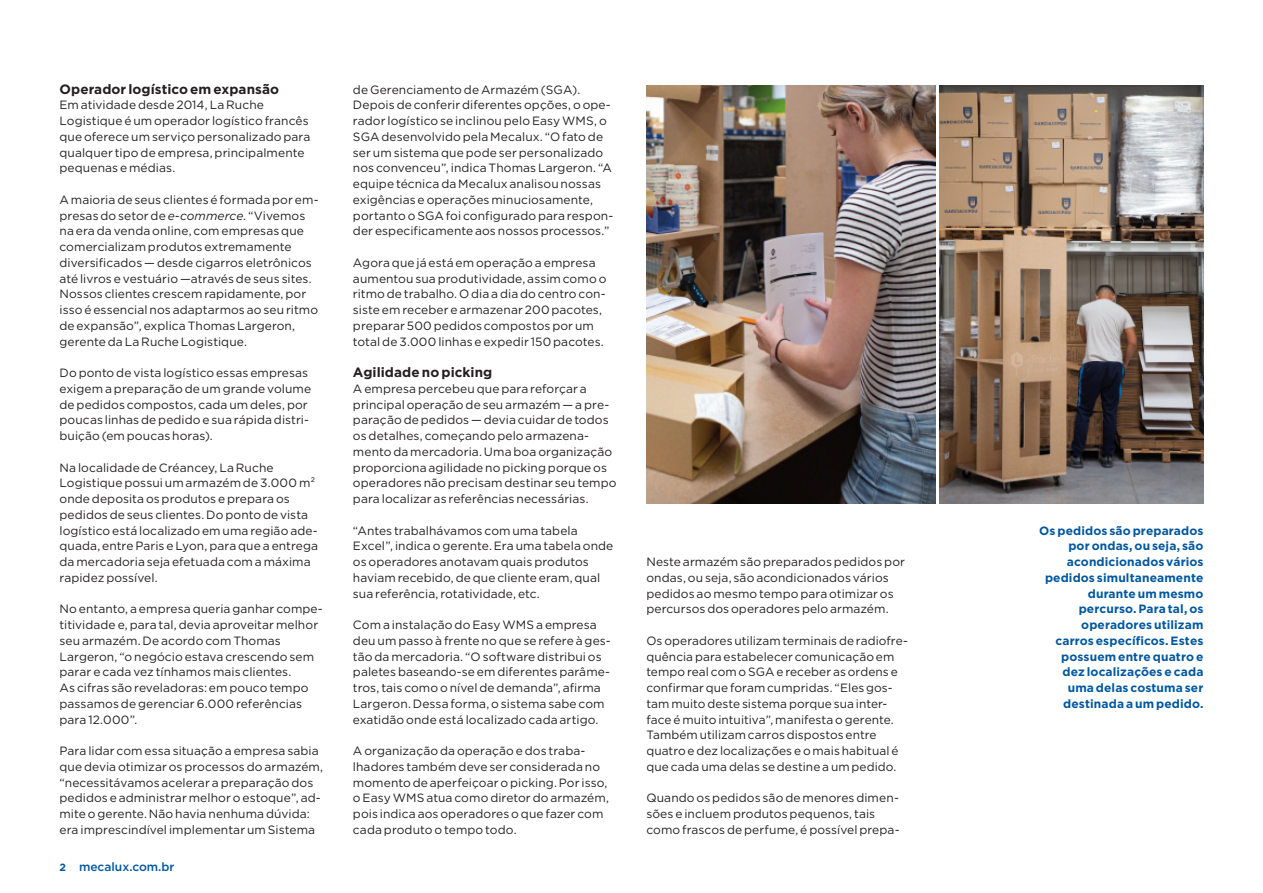
<style>
.page{position:relative;width:1263px;height:893px;background:#fff}
.page>*{position:absolute;margin:0;border:0;box-sizing:border-box;transform-origin:0 0}
.t1{font:700 13.5px "Gotham";letter-spacing:.005em;color:#231f20}
.t2{font:12px/15.8px "Gotham";letter-spacing:.005em;color:#231f20}
.t3{font:700 12px/15.8px "Gotham";letter-spacing:.01em;color:#01579f;text-align:right}
.t4{font:500 12px "Gotham";color:#01579f}
.s1{font-style:italic}
.s2{font-weight:700;font-size:10.5px}
</style>
<div class="page">
<img style="left:646px;top:85px;width:290px;height:418px">
<img style="left:939px;top:85px;width:264px;height:418px">
<p class="t1" style="left:60px;top:80px;width:221px">Operador logístico em expansão</p>
<p class="t2" style="left:60px;top:97px;width:252px">Em atividade desde 2014, La Ruche Logistique é um operador logístico francês que oferece um serviço personalizado para qualquer tipo de empresa, principalmente pequenas e médias.</p>
<p class="t2" style="left:60px;top:191px;width:261px">A maioria de seus clientes é formada por em&shy;presas do setor de <span class="s1">e-commerce</span>. “Vivemos na era da venda online, com empresas que comercializam produtos extremamente diversificados — desde cigarros eletrônicos até livros e vestuário —através de seus sites.<br>Nossos clientes crescem rapidamente, por isso é essencial nos adaptarmos ao seu ritmo de expansão”, explica Thomas Largeron, gerente da La Ruche Logistique.</p>
<p class="t2" style="left:60px;top:365px;width:253px">Do ponto de vista logístico essas empresas exigem a preparação de um grande volume de pedidos compostos, cada um deles, por poucas linhas de pedido e sua rápida distri&shy;buição (em poucas horas).</p>
<p class="t2" style="left:60px;top:459px;width:260px">Na localidade de Créancey, La Ruche Logistique possui um armazém de 3.000 m² onde deposita os produtos e prepara os pedidos de seus clientes. Do ponto de vista logístico está localizado em uma região ade&shy;quada, entre Paris e Lyon, para que a entrega da mercadoria seja efetuada com a máxima rapidez possível.</p>
<p class="t2" style="left:60px;top:601px;width:265px">No entanto, a empresa queria ganhar compe&shy;titividade e, para tal, devia aproveitar melhor seu armazém. De acordo com Thomas Largeron, “o negócio estava crescendo sem parar e cada vez tínhamos mais clientes.<br>As cifras são reveladoras: em pouco tempo passamos de gerenciar 6.000 referências para 12.000”.</p>
<p class="t2" style="left:60px;top:743px;width:265px">Para lidar com essa situação a empresa sabia que devia otimizar os processos do armazém, “necessitávamos acelerar a preparação dos pedidos e administrar melhor o estoque”, ad&shy;mite o gerente. Não havia nenhuma dúvida: era imprescindível implementar um Sistema</p>
<p class="t4" style="left:60px;top:859px;width:117px"><span class="s2">2</span> mecalux.com.br</p>
<p class="t2" style="left:353px;top:81px;width:262px">de Gerenciamento de Armazém (SGA).<br>Depois de conferir diferentes opções, o ope&shy;rador logístico se inclinou pelo Easy WMS, o SGA desenvolvido pela Mecalux. “O fato de ser um sistema que pode ser personalizado nos convenceu”, indica Thomas Largeron. “A equipe técnica da Mecalux analisou nossas exigências e operações minuciosamente, portanto o SGA foi configurado para respon&shy;der especificamente aos nossos processos.”</p>
<p class="t2" style="left:353px;top:254px;width:255px">Agora que já está em operação a empresa aumentou sua produtividade, assim como o ritmo de trabalho. O dia a dia do centro con&shy;siste em receber e armazenar 200 pacotes, preparar 500 pedidos compostos por um total de 3.000 linhas e expedir 150 pacotes.</p>
<p class="t1" style="left:353px;top:363px;width:141px">Agilidade no picking</p>
<p class="t2" style="left:353px;top:380px;width:265px">A empresa percebeu que para reforçar a principal operação de seu armazém — a pre&shy;paração de pedidos — devia cuidar de todos os detalhes, começando pelo armazena&shy;mento da mercadoria. Uma boa organização proporciona agilidade no picking porque os operadores não precisam destinar seu tempo para localizar as referências necessárias.</p>
<p class="t2" style="left:353px;top:522px;width:262px">“Antes trabalhávamos com uma tabela Excel”, indica o gerente. Era uma tabela onde os operadores anotavam quais produtos haviam recebido, de que cliente eram, qual sua referência, rotatividade, etc.</p>
<p class="t2" style="left:353px;top:617px;width:259px">Com a instalação do Easy WMS a empresa deu um passo à frente no que se refere à ges&shy;tão da mercadoria. “O software distribui os paletes baseando-se em diferentes parâme&shy;tros, tais como o nível de demanda”, afirma Largeron. Dessa forma, o sistema sabe com exatidão onde está localizado cada artigo.</p>
<p class="t2" style="left:353px;top:743px;width:258px">A organização da operação e dos traba&shy;lhadores também deve ser considerada no momento de aperfeiçoar o picking. Por isso, o Easy WMS atua como diretor do armazém, pois indica aos operadores o que fazer com cada produto o tempo todo.</p>
<p class="t2" style="left:646px;top:554px;width:260px">Neste armazém são preparados pedidos por ondas, ou seja, são acondicionados vários pedidos ao mesmo tempo para otimizar os percursos dos operadores pelo armazém.</p>
<p class="t2" style="left:646px;top:632px;width:263px">Os operadores utilizam terminais de radiofre&shy;quência para estabelecer comunicação em tempo real com o SGA e receber as ordens e confirmar que foram cumpridas. “Eles gos&shy;tam muito deste sistema porque sua inter&shy;face é muito intuitiva”, manifesta o gerente.<br>Também utilizam carros dispostos entre quatro e dez localizações e o mais habitual é que cada uma delas se destine a um pedido.</p>
<p class="t2" style="left:646px;top:790px;width:255px">Quando os pedidos são de menores dimen&shy;sões e incluem produtos pequenos, tais como frascos de perfume, é possível prepa-</p>
<p class="t3" style="left:1039px;top:522px;width:166px">Os pedidos são preparados por ondas, ou seja, são acondicionados vários pedidos simultaneamente durante um mesmo percurso. Para tal, os operadores utilizam<br>carros específicos. Estes possuem entre quatro e dez localizações e cada uma delas costuma ser destinada a um pedido.</p>
</div>
